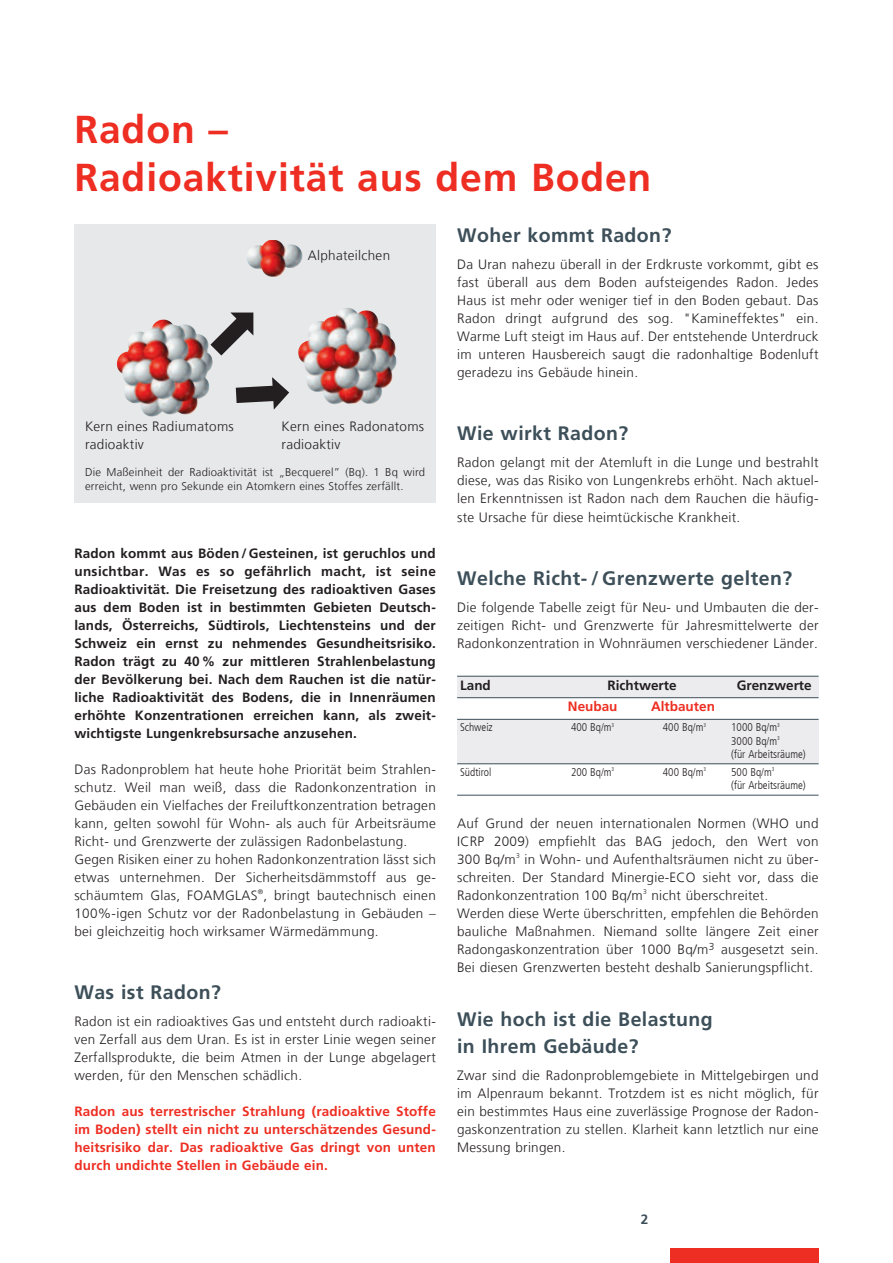
<style>
.page{position:relative;width:893px;height:1263px;background:#fff}
.page>*{position:absolute;margin:0;border:0;box-sizing:border-box;transform-origin:0 0}
.t1{font:700 39px/48px "Frutiger LT Com";letter-spacing:.02em;color:#ee2e22}
.t2{font:700 19.5px/27px "Frutiger LT Com";letter-spacing:.02em;color:#3d4f59}
.t3{font:300 13.5px/18px "Frutiger LT Com";letter-spacing:.02em;color:#231f20;text-align:justify}
.t4{font:700 13.5px/18px "Frutiger LT Com";letter-spacing:.01em;color:#231f20;text-align:justify}
.t5{font:700 13.5px/18px "Frutiger LT Com";letter-spacing:.01em;color:#ee2e22;text-align:justify}
.t6{font:700 13.5px "Frutiger LT Com";color:#3d4f59}
.t7{font:300 11.25px/14.2px "Frutiger LT Com";letter-spacing:.015em;color:#231f20}
.t8{font:300 condensed 11.25px/13.5px "Frutiger LT Com";color:#231f20}
</style>
<div class="page">
<div style="left:670px;top:1248px;width:149px;height:15px;background:#ee2e22"></div>
<div style="left:74px;top:224px;width:362px;height:279px;background:#e7e8e9"></div>
<img style="left:117px;top:240px;width:280px;height:165px">
<svg style="left:236px;top:377px;width:53px;height:33px"></svg>
<svg style="left:210px;top:313px;width:43px;height:42px"></svg>
<div style="left:457px;top:676px;width:90px;height:22px;background:#ececee"></div>
<div style="left:547px;top:676px;width:181px;height:22px;background:#ececee"></div>
<div style="left:728px;top:676px;width:91px;height:22px;background:#ececee"></div>
<div style="left:457px;top:719px;width:90px;height:45px;background:#ececee"></div>
<div style="left:547px;top:719px;width:91px;height:45px;background:#ececee"></div>
<div style="left:638px;top:719px;width:90px;height:45px;background:#ececee"></div>
<div style="left:728px;top:719px;width:91px;height:45px;background:#ececee"></div>
<hr style="left:457px;top:676px;width:362px;height:1px;background:#3d4f59">
<hr style="left:457px;top:697px;width:362px;height:1px;background:#3d4f59">
<hr style="left:457px;top:719px;width:362px;height:1px;background:#3d4f59">
<hr style="left:457px;top:763px;width:362px;height:1px;background:#3d4f59">
<hr style="left:457px;top:795px;width:362px;height:1px;background:#3d4f59">
<h1 class="t1" style="left:74px;top:109px;width:579px">Radon –<br>Radioaktivität aus dem Boden</h1>
<p class="t3" style="left:308px;top:248px;width:84px">Alphateilchen</p>
<p class="t3" style="left:85px;top:419px;width:150px">Kern eines Radiumatoms radioaktiv</p>
<p class="t3" style="left:282px;top:419px;width:144px">Kern eines Radonatoms radioaktiv</p>
<p class="t7" style="left:85px;top:466px;width:342px">Die Maßeinheit der Radioaktivität ist „Becquerel” (Bq). 1 Bq wird erreicht, wenn pro Sekunde ein Atomkern eines Stoffes zerfällt.</p>
<p class="t4" style="left:74px;top:545px;width:363px">Radon kommt aus Böden / Gesteinen, ist geruchlos und unsichtbar. Was es so gefährlich macht, ist seine Radioaktivität. Die Freisetzung des radioaktiven Gases aus dem Boden ist in bestimmten Gebieten Deutsch&shy;lands, Österreichs, Südtirols, Liechtensteins und der Schweiz ein ernst zu nehmendes Gesundheitsrisiko.<br>Radon trägt zu 40% zur mittleren Strahlenbelastung der Bevölkerung bei. Nach dem Rauchen ist die natür&shy;liche Radioaktivität des Bodens, die in Innenräumen erhöhte Konzentrationen erreichen kann, als zweit&shy;wichtigste Lungenkrebsursache anzusehen.</p>
<p class="t3" style="left:74px;top:761px;width:363px;text-align:left">Das Radonproblem hat heute hohe Priorität beim Strahlen&shy;schutz. Weil man weiß, dass die Radonkonzentration in Gebäuden ein Vielfaches der Freiluftkonzentration betragen kann, gelten sowohl für Wohn- als auch für Arbeitsräume Richt- und Grenzwerte der zulässigen Radonbelastung.<br>Gegen Risiken einer zu hohen Radonkonzentration lässt sich etwas unternehmen. Der Sicherheitsdämmstoff aus ge&shy;schäumtem Glas, FOAMGLAS<sup>®</sup>, bringt bautechnisch einen 100%-igen Schutz vor der Radonbelastung in Gebäuden – bei gleichzeitig hoch wirksamer Wärmedämmung.</p>
<h2 class="t2" style="left:74px;top:980px;width:148px">Was ist Radon?</h2>
<p class="t3" style="left:74px;top:1013px;width:363px">Radon ist ein radioaktives Gas und entsteht durch radioakti&shy;ven Zerfall aus dem Uran. Es ist in erster Linie wegen seiner Zerfallsprodukte, die beim Atmen in der Lunge abgelagert werden, für den Menschen schädlich.</p>
<p class="t5" style="left:74px;top:1103px;width:363px">Radon aus terrestrischer Strahlung (radioaktive Stoffe im Boden) stellt ein nicht zu unterschätzendes Gesund&shy;heitsrisiko dar. Das radioaktive Gas dringt von unten durch undichte Stellen in Gebäude ein.</p>
<h2 class="t2" style="left:457px;top:224px;width:216px">Woher kommt Radon?</h2>
<p class="t3" style="left:457px;top:257px;width:363px">Da Uran nahezu überall in der Erdkruste vorkommt, gibt es fast überall aus dem Boden aufsteigendes Radon. Jedes Haus ist mehr oder weniger tief in den Boden gebaut. Das Radon dringt aufgrund des sog. "Kamineffektes" ein.<br>Warme Luft steigt im Haus auf. Der entstehende Unterdruck im unteren Hausbereich saugt die radonhaltige Bodenluft geradezu ins Gebäude hinein.</p>
<h2 class="t2" style="left:457px;top:422px;width:173px">Wie wirkt Radon?</h2>
<p class="t3" style="left:457px;top:455px;width:363px">Radon gelangt mit der Atemluft in die Lunge und bestrahlt diese, was das Risiko von Lungenkrebs erhöht. Nach aktuel&shy;len Erkenntnissen ist Radon nach dem Rauchen die häufig&shy;ste Ursache für diese heimtückische Krankheit.</p>
<h2 class="t2" style="left:457px;top:566px;width:336px">Welche Richt- / Grenzwerte gelten?</h2>
<p class="t3" style="left:457px;top:599px;width:363px">Die folgende Tabelle zeigt für Neu- und Umbauten die der&shy;zeitigen Richt- und Grenzwerte für Jahresmittelwerte der Radonkonzentration in Wohnräumen verschiedener Länder.</p>
<p class="t4" style="left:460px;top:677px;width:32px">Land</p>
<p class="t4" style="left:608px;top:677px;width:70px">Richtwerte</p>
<p class="t4" style="left:737px;top:677px;width:77px">Grenzwerte</p>
<p class="t5" style="left:568px;top:699px;width:51px">Neubau</p>
<p class="t5" style="left:651px;top:699px;width:65px">Altbauten</p>
<p class="t8" style="left:460px;top:721px;width:34px">Schweiz</p>
<p class="t8" style="left:571px;top:721px;width:45px">400 Bq/m<sup>3</sup></p>
<p class="t8" style="left:663px;top:721px;width:45px">400 Bq/m<sup>3</sup></p>
<p class="t8" style="left:731px;top:721px;width:76px">1000 Bq/m<sup>3<br></sup>3000 Bq/m<sup>3<br></sup>(für Arbeitsräume)</p>
<p class="t8" style="left:460px;top:765px;width:33px">Südtirol</p>
<p class="t8" style="left:571px;top:765px;width:45px">200 Bq/m<sup>3</sup></p>
<p class="t8" style="left:663px;top:765px;width:45px">400 Bq/m<sup>3</sup></p>
<p class="t8" style="left:731px;top:765px;width:76px">500 Bq/m<sup>3<br></sup>(für Arbeitsräume)</p>
<p class="t3" style="left:457px;top:815px;width:363px;text-align:left">Auf Grund der neuen internationalen Normen (WHO und ICRP 2009) empfiehlt das BAG jedoch, den Wert von 300 Bq/m<sup>3</sup> in Wohn- und Aufenthaltsräumen nicht zu über&shy;schreiten. Der Standard Minergie-ECO sieht vor, dass die Radonkonzentration 100 Bq/m<sup>3</sup> nicht überschreitet.<br>Werden diese Werte überschritten, empfehlen die Behörden bauliche Maßnahmen. Niemand sollte längere Zeit einer Radongaskonzentration über 1000 Bq/m<sup>3</sup> ausgesetzt sein.<br>Bei diesen Grenzwerten besteht deshalb Sanierungspflicht.</p>
<h2 class="t2" style="left:457px;top:1007px;width:257px">Wie hoch ist die Belastung in Ihrem Gebäude?</h2>
<p class="t3" style="left:457px;top:1067px;width:363px">Zwar sind die Radonproblemgebiete in Mittelgebirgen und im Alpenraum bekannt. Trotzdem ist es nicht möglich, für ein bestimmtes Haus eine zuverlässige Prognose der Radon&shy;gaskonzentration zu stellen. Klarheit kann letztlich nur eine Messung bringen.</p>
<p class="t6" style="left:641px;top:1213px;width:9px">2</p>
</div>
